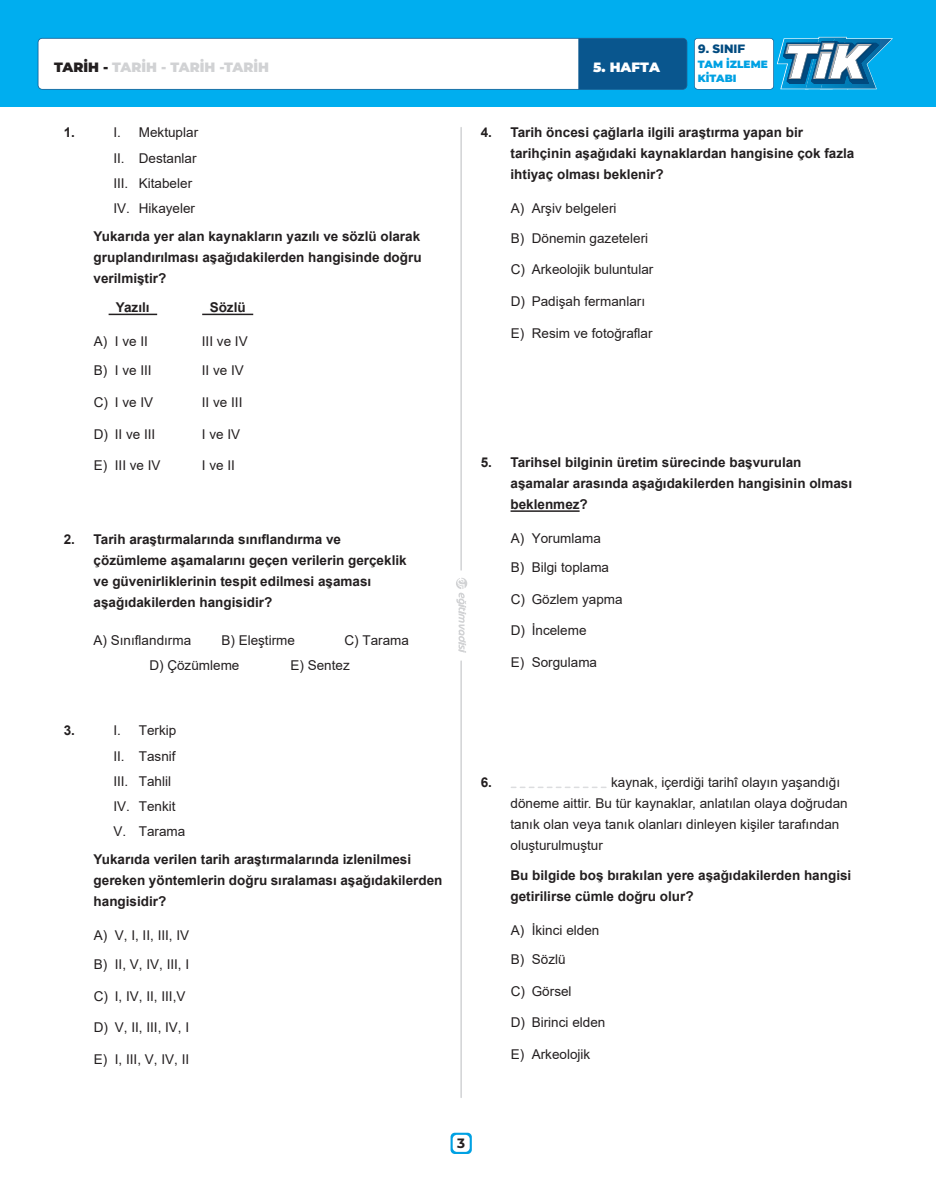
<style>
.page{position:relative;width:936px;height:1191px;background:#fff}
.page>*{position:absolute;margin:0;border:0;box-sizing:border-box;transform-origin:0 0}
.t1{font:italic 900 49.95px "Gotham";color:#fff}
.t2{font:700 13.5px/21px "Arial";color:#231f20}
.t3{font:13.5px/25.2px "Arial";color:#231f20}
.t4{font:900 13.5px "Montserrat";color:#d1d2d4}
.t5{font:100 13.5px "Montserrat";color:#fff}
.t6{font:100 13.5px "Montserrat";color:#231f20}
.t7{font:900 12px "Gotham";color:#004a7f}
.t8{font:100 10.5px/14.4px "Montserrat";color:#00a1e3}
.s1{color:#231f20}
</style>
<div class="page">
<div style="left:0;top:0;width:935px;height:106px;background:#00aeef"></div>
<svg style="left:38px;top:38px;width:649px;height:52px;background:#cedee9"></svg>
<svg style="left:694px;top:37px;width:199px;height:53px;background:#64a7ca"></svg>
<hr style="left:460px;top:128px;width:2px;height:442px;background:#d1d2d4">
<hr style="left:460px;top:661px;width:2px;height:436px;background:#d1d2d4">
<svg style="left:456px;top:578px;width:11px;height:75px"></svg>
<svg style="left:450px;top:1132px;width:22px;height:22px"></svg>
<div style="left:452px;top:1134px;width:17px;height:17px;background:#fff;border-radius:4px"></div>
<hr style="left:109px;top:314px;width:48px;height:1px;background:#231f20">
<hr style="left:202px;top:314px;width:51px;height:1px;background:#231f20">
<hr style="left:510px;top:510px;width:69px;height:2px;background:#231f20">
<svg style="left:511px;top:786px;width:96px;height:2px"></svg>
<p class="t4" style="left:54px;top:57px;width:216px"><span class="s1">TARİH -</span> TARİH - TARİH -TARİH</p>
<p class="t2" style="left:64px;top:122px;width:13px">1.</p>
<p class="t3" style="left:113px;top:120px;width:86px">I. Mektuplar<br>II. Destanlar<br>III. Kitabeler<br>IV. Hikayeler</p>
<p class="t2" style="left:94px;top:225px;width:329px;text-align:justify">Yukarıda yer alan kaynakların yazılı ve sözlü olarak gruplandırılması aşağıdakilerden hangisinde doğru verilmiştir?</p>
<p class="t2" style="left:116px;top:297px;width:35px">Yazılı</p>
<p class="t2" style="left:210px;top:297px;width:38px">Sözlü</p>
<p class="t3" style="left:94px;top:328px;width:56px">A) I ve II</p>
<p class="t3" style="left:202px;top:328px;width:47px">III ve IV</p>
<p class="t3" style="left:94px;top:358px;width:59px">B) I ve III</p>
<p class="t3" style="left:202px;top:358px;width:44px">II ve IV</p>
<p class="t3" style="left:94px;top:390px;width:61px">C) I ve IV</p>
<p class="t3" style="left:202px;top:390px;width:42px">II ve III</p>
<p class="t3" style="left:94px;top:421px;width:63px">D) II ve III</p>
<p class="t3" style="left:202px;top:421px;width:40px">I ve IV</p>
<p class="t3" style="left:94px;top:453px;width:68px">E) III ve IV</p>
<p class="t3" style="left:202px;top:453px;width:35px">I ve II</p>
<p class="t2" style="left:94px;top:528px;width:314px;text-indent:-30px">2. Tarih araştırmalarında sınıflandırma ve çözümleme aşamalarını geçen verilerin gerçeklik ve güvenirliklerinin tespit edilmesi aşaması aşağıdakilerden hangisidir?</p>
<p class="t3" style="left:94px;top:627px;width:99px">A) Sınıflandırma</p>
<p class="t3" style="left:221px;top:627px;width:75px">B) Eleştirme</p>
<p class="t3" style="left:344px;top:627px;width:66px">C) Tarama</p>
<p class="t3" style="left:149px;top:652px;width:92px">D) Çözümleme</p>
<p class="t3" style="left:290px;top:652px;width:61px">E) Sentez</p>
<p class="t2" style="left:64px;top:720px;width:13px">3.</p>
<p class="t3" style="left:113px;top:718px;width:74px">I. Terkip<br>II. Tasnif<br>III. Tahlil<br>IV. Tenkit<br>V. Tarama</p>
<p class="t2" style="left:94px;top:848px;width:350px">Yukarıda verilen tarih araştırmalarında izlenilmesi gereken yöntemlerin doğru sıralaması aşağıdakilerden hangisidir?</p>
<p class="t3" style="left:94px;top:920px;width:97px;line-height:29.5px">A) V, I, II, III, IV<br>B) II, V, IV, III, I</p>
<p class="t3" style="left:94px;top:983px;width:93px">C) I, IV, II, III,V</p>
<p class="t3" style="left:94px;top:1015px;width:97px">D) V, II, III, IV, I</p>
<p class="t3" style="left:94px;top:1046px;width:97px">E) I, III, V, IV, II</p>
<p class="t5" style="left:593px;top:58px;width:68px">5. HAFTA</p>
<p class="t7" style="left:697px;top:42px;width:49px">9. SINIF</p>
<p class="t8" style="left:697px;top:56px;width:72px">TAM İZLEME<br>KİTABI</p>
<h1 class="t1" style="left:781px;top:26px;width:86px">TiK</h1>
<p class="t2" style="left:510px;top:122px;width:345px;text-indent:-30px">4. Tarih öncesi çağlarla ilgili araştırma yapan bir tarihçinin aşağıdaki kaynaklardan hangisine çok fazla ihtiyaç olması beklenir?</p>
<p class="t3" style="left:510px;top:194px;width:139px;line-height:29.5px">A) Arşiv belgeleri<br>B) Dönemin gazeteleri</p>
<p class="t3" style="left:510px;top:257px;width:144px">C) Arkeolojik buluntular</p>
<p class="t3" style="left:510px;top:288px;width:136px">D) Padişah fermanları</p>
<p class="t3" style="left:510px;top:320px;width:143px">E) Resim ve fotoğraflar</p>
<p class="t2" style="left:510px;top:452px;width:343px;text-indent:-30px">5. Tarihsel bilginin üretim sürecinde başvurulan aşamalar arasında aşağıdakilerden hangisinin olması beklenmez?</p>
<p class="t3" style="left:510px;top:523px;width:100px;line-height:29.5px">A) Yorumlama<br>B) Bilgi toplama</p>
<p class="t3" style="left:510px;top:586px;width:113px">C) Gözlem yapma</p>
<p class="t3" style="left:510px;top:618px;width:77px">D) İnceleme</p>
<p class="t3" style="left:510px;top:649px;width:88px">E) Sorgulama</p>
<p class="t2" style="left:480px;top:772px;width:13px">6.</p>
<p class="t3" style="left:510px;top:772px;width:338px;line-height:21px;text-indent:101px">kaynak, içerdiği tarihî olayın yaşandığı döneme aittir. Bu tür kaynaklar, anlatılan olaya doğrudan tanık olan veya tanık olanları dinleyen kişiler tarafından oluşturulmuştur</p>
<p class="t2" style="left:510px;top:864px;width:342px">Bu bilgide boş bırakılan yere aşağıdakilerden hangisi getirilirse cümle doğru olur?</p>
<p class="t3" style="left:510px;top:915px;width:90px;line-height:29.5px">A) İkinci elden<br>B) Sözlü</p>
<p class="t3" style="left:510px;top:978px;width:62px">C) Görsel</p>
<p class="t3" style="left:510px;top:1010px;width:96px">D) Birinci elden</p>
<p class="t3" style="left:510px;top:1041px;width:81px">E) Arkeolojik</p>
<p class="t6" style="left:457px;top:1134px;width:9px">3</p>
</div>
